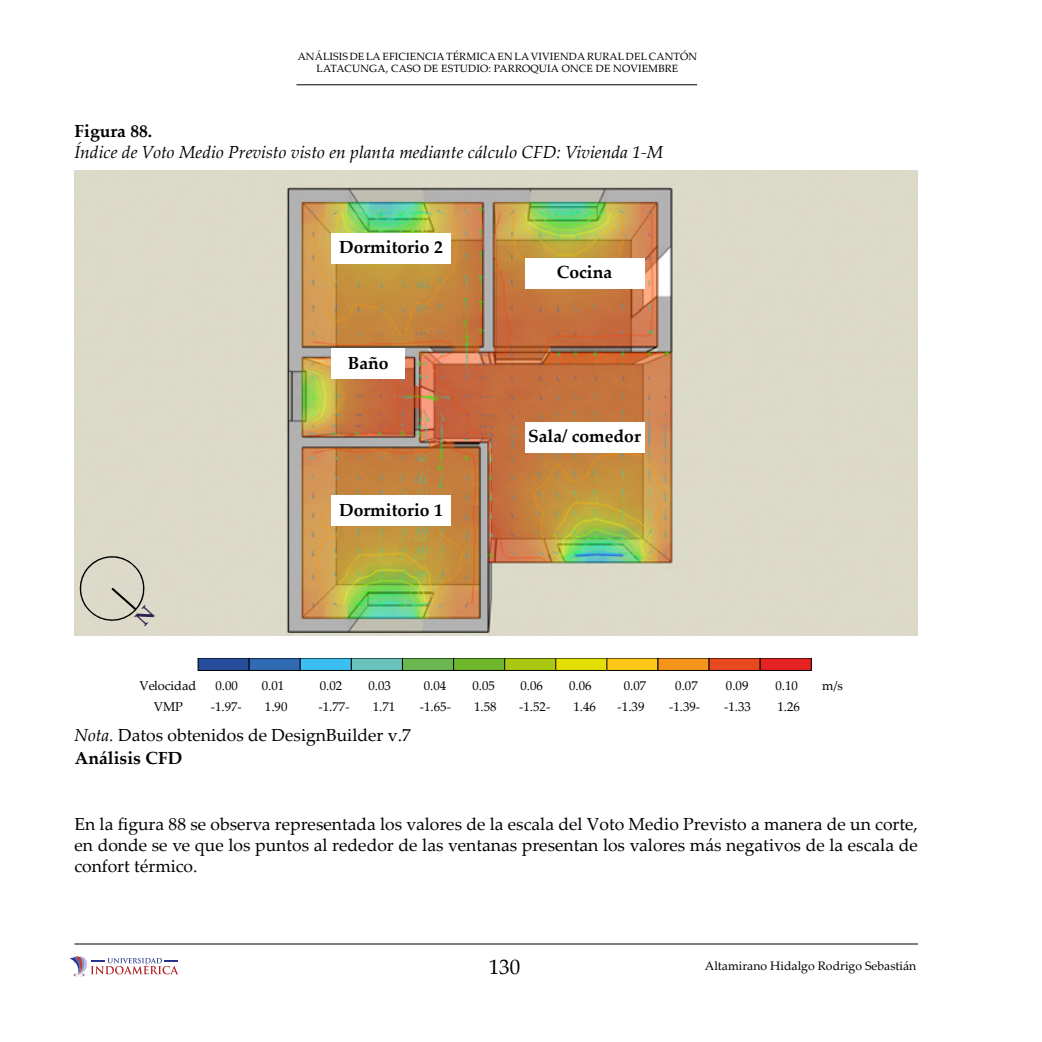
<style>
.page{position:relative;width:1042px;height:1042px;background:#fff}
.page>*{position:absolute;margin:0;border:0;box-sizing:border-box;transform-origin:0 0}
.t1{font:21px "Palatino Linotype";color:#000}
.t2{font:17.5px/21px "Palatino Linotype";color:#000;text-align:justify}
.t3{font:italic 17.5px "Palatino Linotype";color:#000}
.t4{font:700 17.5px "Palatino Linotype";color:#000}
.t5{font:12.95px/21.2px "Palatino Linotype";color:#000;text-align:center}
.t6{font:12.25px "Palatino Linotype";color:#000}
.t7{font:10.5px/12.6px "Palatino Linotype";letter-spacing:.01em;color:#000;text-align:center}
.s1{font-style:italic}
</style>
<div class="page">
<img style="left:74px;top:170px;width:844px;height:465px">
<hr style="left:296px;top:84px;width:401px;height:1px;background:#000">
<hr style="left:74px;top:943px;width:844px;height:1px;background:#000">
<svg style="left:69px;top:955px;width:110px;height:21px"></svg>
<div style="left:525px;top:258px;width:119px;height:30px;background:#fff"></div>
<div style="left:331px;top:349px;width:74px;height:30px;background:#fff"></div>
<div style="left:525px;top:422px;width:119px;height:30px;background:#fff"></div>
<div style="left:331px;top:496px;width:119px;height:30px;background:#fff"></div>
<div style="left:331px;top:233px;width:119px;height:30px;background:#fff"></div>
<div style="left:198px;top:658px;width:51px;height:12px;background:#254d9c"></div>
<div style="left:198px;top:658px;width:52px;height:13px;border:1px solid #000"></div>
<div style="left:249px;top:658px;width:51px;height:12px;background:#2f6ab2"></div>
<div style="left:249px;top:658px;width:52px;height:13px;border:1px solid #000"></div>
<div style="left:300px;top:658px;width:51px;height:12px;background:#3abff0"></div>
<div style="left:300px;top:658px;width:52px;height:13px;border:1px solid #000"></div>
<div style="left:351px;top:658px;width:51px;height:12px;background:#6ac2bd"></div>
<div style="left:351px;top:658px;width:52px;height:13px;border:1px solid #000"></div>
<div style="left:402px;top:658px;width:51px;height:12px;background:#6db753"></div>
<div style="left:402px;top:658px;width:52px;height:13px;border:1px solid #000"></div>
<div style="left:453px;top:658px;width:52px;height:12px;background:#70b62c"></div>
<div style="left:453px;top:658px;width:52px;height:13px;border:1px solid #000"></div>
<div style="left:505px;top:658px;width:51px;height:12px;background:#a8c813"></div>
<div style="left:504px;top:658px;width:52px;height:13px;border:1px solid #000"></div>
<div style="left:556px;top:658px;width:51px;height:12px;background:#e4df02"></div>
<div style="left:555px;top:658px;width:52px;height:13px;border:1px solid #000"></div>
<div style="left:607px;top:658px;width:51px;height:12px;background:#fec818"></div>
<div style="left:606px;top:658px;width:52px;height:13px;border:1px solid #000"></div>
<div style="left:658px;top:658px;width:51px;height:12px;background:#f4951b"></div>
<div style="left:657px;top:658px;width:52px;height:13px;border:1px solid #000"></div>
<div style="left:709px;top:658px;width:51px;height:12px;background:#e8491f"></div>
<div style="left:708px;top:658px;width:52px;height:13px;border:1px solid #000"></div>
<div style="left:760px;top:658px;width:51px;height:12px;background:#e52322"></div>
<div style="left:760px;top:658px;width:52px;height:13px;border:1px solid #000"></div>
<svg style="left:77px;top:554px;width:79px;height:72px;background:#ceccbc"></svg>
<p class="t7" style="left:298px;top:49px;width:401px">ANÁLISIS DE LA EFICIENCIA TÉRMICA EN LA VIVIENDA RURAL DEL CANTÓN<br>LATACUNGA, CASO DE ESTUDIO: PARROQUIA ONCE DE NOVIEMBRE</p>
<p class="t4" style="left:74px;top:118px;width:79px">Figura 88.</p>
<p class="t3" style="left:74px;top:139px;width:590px">Índice de Voto Medio Previsto visto en planta mediante cálculo CFD: Vivienda 1-M</p>
<p class="t4" style="left:339px;top:234px;width:105px">Dormitorio 2</p>
<p class="t4" style="left:348px;top:350px;width:42px">Baño</p>
<p class="t4" style="left:339px;top:497px;width:105px">Dormitorio 1</p>
<p class="t4" style="left:557px;top:260px;width:57px">Cocina</p>
<p class="t4" style="left:528px;top:424px;width:114px">Sala/ comedor</p>
<p class="t5" style="left:139px;top:674px;width:58px">Velocidad<br>VMP</p>
<p class="t5" style="left:215px;top:674px;width:24px">0.00</p>
<p class="t5" style="left:262px;top:674px;width:24px">0.01</p>
<p class="t5" style="left:320px;top:674px;width:24px">0.02</p>
<p class="t5" style="left:368px;top:674px;width:24px">0.03</p>
<p class="t5" style="left:424px;top:674px;width:24px">0.04</p>
<p class="t5" style="left:472px;top:674px;width:24px">0.05</p>
<p class="t5" style="left:520px;top:674px;width:24px">0.06</p>
<p class="t5" style="left:569px;top:674px;width:24px">0.06</p>
<p class="t5" style="left:624px;top:674px;width:24px">0.07</p>
<p class="t5" style="left:726px;top:674px;width:24px">0.09</p>
<p class="t5" style="left:775px;top:674px;width:24px">0.10</p>
<p class="t5" style="left:822px;top:674px;width:22px">m/s</p>
<p class="t5" style="left:211px;top:695px;width:33px">-1.97-</p>
<p class="t5" style="left:265px;top:695px;width:24px">1.90</p>
<p class="t5" style="left:318px;top:695px;width:33px">-1.77-</p>
<p class="t5" style="left:373px;top:695px;width:24px">1.71</p>
<p class="t5" style="left:420px;top:695px;width:33px">-1.65-</p>
<p class="t5" style="left:474px;top:695px;width:24px">1.58</p>
<p class="t5" style="left:519px;top:695px;width:33px">-1.52-</p>
<p class="t5" style="left:573px;top:695px;width:24px">1.46</p>
<p class="t5" style="left:617px;top:695px;width:28px">-1.39</p>
<p class="t5" style="left:669px;top:674px;width:33px">0.07 -1.39-</p>
<p class="t5" style="left:724px;top:695px;width:28px">-1.33</p>
<p class="t5" style="left:777px;top:695px;width:24px">1.26</p>
<p class="t2" style="left:74px;top:724px;width:338px"><span class="s1">Nota.</span> Datos obtenidos de DesignBuilder v.7</p>
<p class="t4" style="left:75px;top:746px;width:109px">Análisis CFD</p>
<p class="t2" style="left:74px;top:813px;width:845px">En la figura 88 se observa representada los valores de la escala del Voto Medio Previsto a manera de un corte, en donde se ve que los puntos al rededor de las ventanas presentan los valores más negativos de la escala de confort térmico.</p>
<p class="t1" style="left:489px;top:952px;width:33px">130</p>
<p class="t6" style="left:705px;top:956px;width:213px">Altamirano Hidalgo Rodrigo Sebastián</p>
</div>
